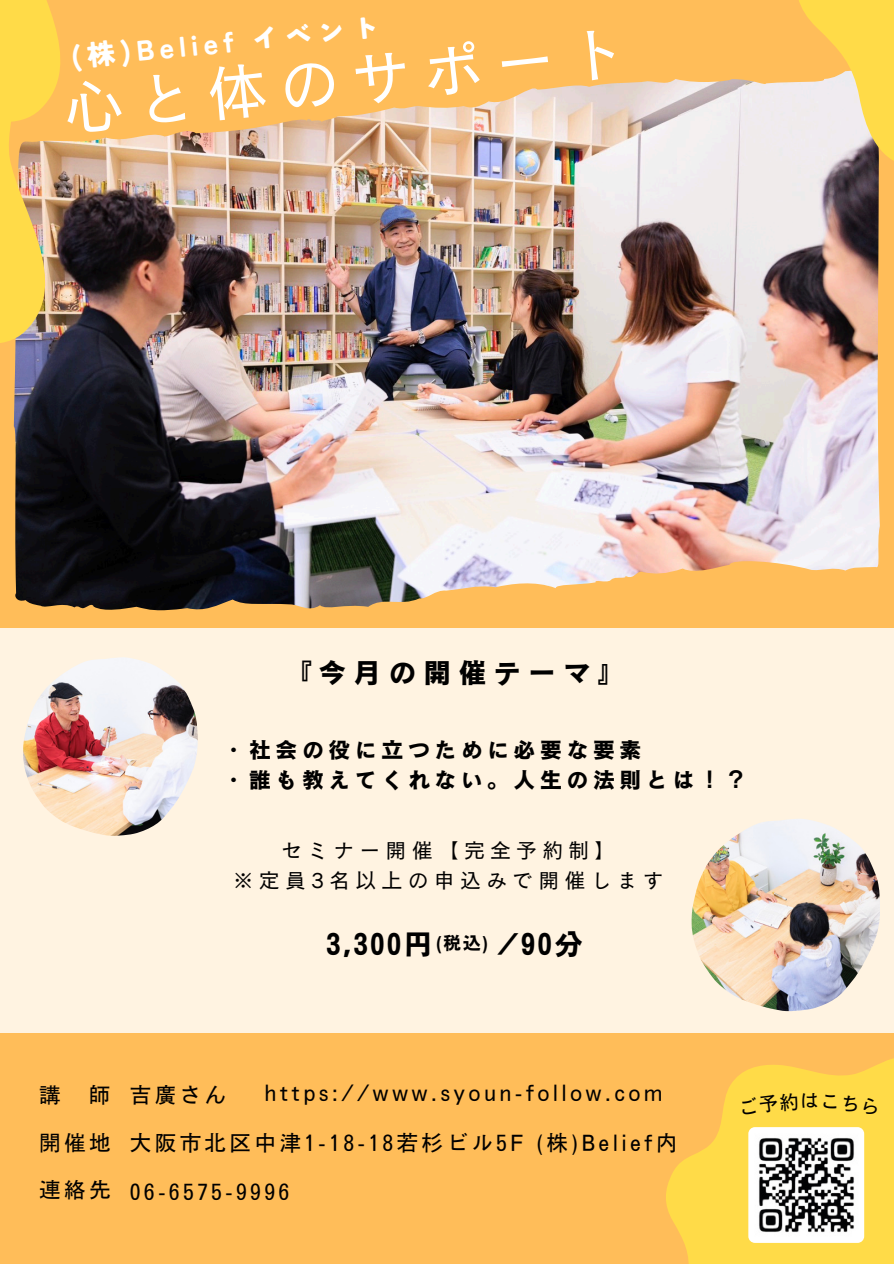
<style>
.page{position:relative;width:894px;height:1264px;background:#fff}
.page>*{position:absolute;margin:0;border:0;box-sizing:border-box;transform-origin:0 0}
.t1{font:61.2px "Canva Cezanne Pro N M";color:#fff}
.t2{font:29.1px "Motoya Gothic Std W6";letter-spacing:.07em;color:#000}
.t3{font:28.5px "Canva Cezanne Pro N B";letter-spacing:.23em;color:#000}
.t4{font:900 28.35px "Tsunagi Gothic";color:#fff}
.t5{font:22.35px/30.3px "Canva Cezanne Pro N B";letter-spacing:.18em;color:#000}
.t6{font:21.6px "Motoya Gothic Std W3";letter-spacing:.15em;color:#000}
.t7{font:20.85px/29.2px "Canva Cezanne Pro N M";letter-spacing:.25em;color:#000;text-align:center}
.t8{font:19.05px "Motoya Gothic Std W3";color:#000}
.t9{font:18.3px "Motoya Gothic Std W6";color:#000}
</style>
<div class="page">
<div style="left:0;top:0;width:893px;height:1263px;background:#ffbd59"></div>
<div style="left:0;top:628px;width:893px;height:404px;background:#fff3e1"></div>
<svg style="left:666px;top:1059px;width:227px;height:204px;fill:#ffdb48"></svg>
<img style="left:748px;top:1127px;width:115px;height:115px;border-radius:7px">
<img style="left:14px;top:79px;width:865px;height:531px">
<img style="left:0;top:0;width:89px;height:424px">
<svg style="left:737px;top:0;width:156px;height:224px"></svg>
<img style="left:23px;top:657px;width:174px;height:178px">
<img style="left:691px;top:819px;width:188px;height:192px">
<svg style="left:740px;top:1092px;width:57px;height:22px"></svg>
<svg style="left:823px;top:1094px;width:13px;height:15px"></svg>
<svg style="left:842px;top:1094px;width:36px;height:21px"></svg>
<p class="t4" style="left:69px;top:44px;width:311px;rotate:-6deg">(株)Belief イベント</p>
<p class="t1" style="left:60px;top:79px;width:568px;rotate:-6deg">心と体のサポート</p>
<h4 class="t3" style="left:283px;top:658px;width:344px">『今月の開催テーマ』</h4>
<p class="t5" style="left:222px;top:734px;width:526px">・社会の役に立つために必要な要素<br>・誰も教えてくれない。人生の法則とは！？</p>
<p class="t7" style="left:233px;top:835px;width:432px">セミナー開催【完全予約制】<br>※定員3名以上の申込みで開催します</p>
<h4 class="t2" style="left:326px;top:929px;width:108px">3,300円</h4>
<h4 class="t9" style="left:436px;top:934px;width:54px">(税込)</h4>
<h4 class="t2" style="left:497px;top:929px;width:88px">/90分</h4>
<p class="t6" style="left:39px;top:1083px;width:23px">講</p>
<p class="t6" style="left:89px;top:1083px;width:23px">師</p>
<p class="t6" style="left:39px;top:1131px;width:73px">開催地</p>
<h4 class="t6" style="left:130px;top:1083px;width:98px">吉廣さん</h4>
<h4 class="t6" style="left:264px;top:1082px;width:400px">https://www.syoun-follow.com</h4>
<h4 class="t6" style="left:130px;top:1131px;width:549px">大阪市北区中津1-18-18若杉ビル5F (株)Belief内</h4>
<p class="t6" style="left:39px;top:1178px;width:73px">連絡先</p>
<h4 class="t6" style="left:130px;top:1180px;width:161px">06-6575-9996</h4>
<p class="t8" style="left:799px;top:1091px;width:21px">は</p>
</div>
